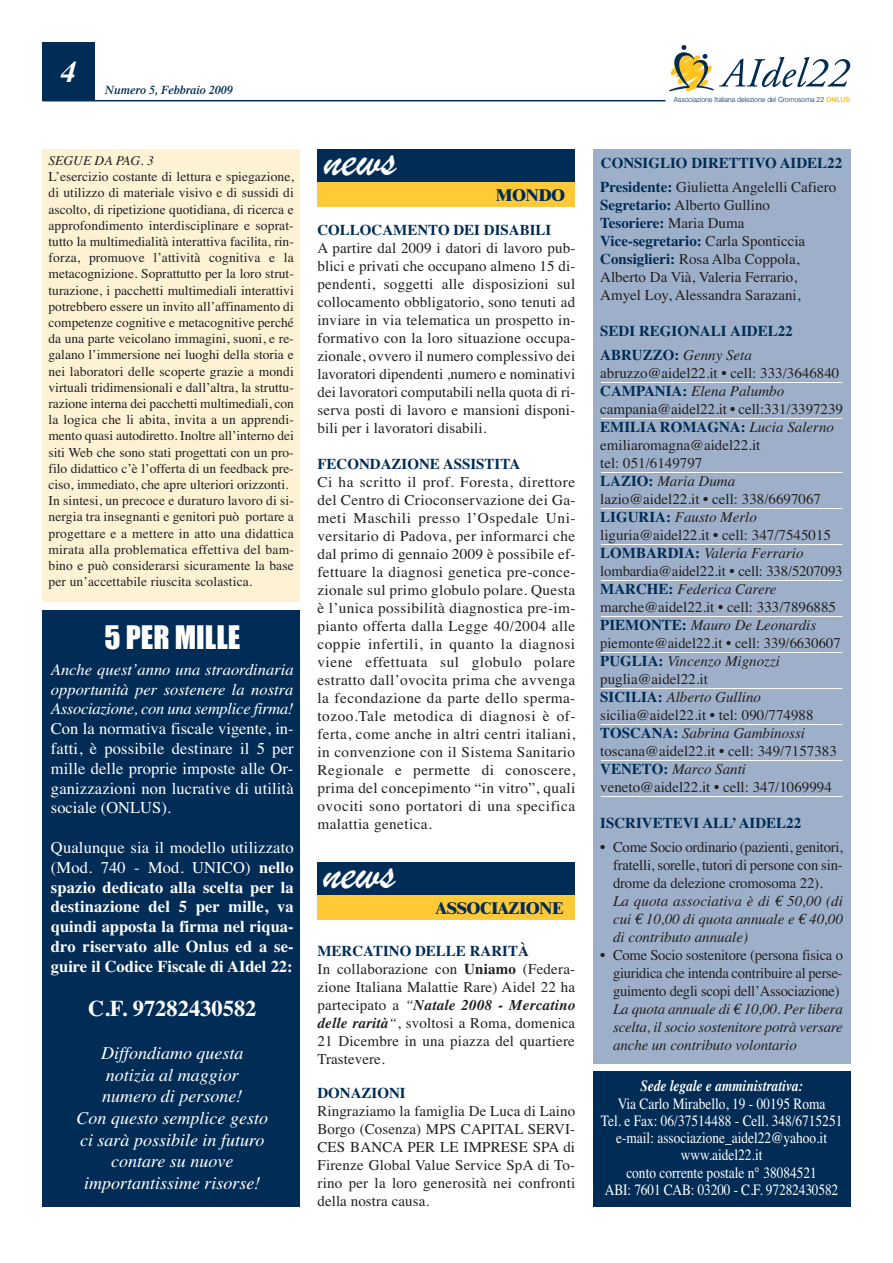
<style>
.page{position:relative;width:893px;height:1263px;background:#fff}
.page>*{position:absolute;margin:0;border:0;box-sizing:border-box;transform-origin:0 0}
.t1{font:49.5px "Brush Script";color:#fff}
.t2{font:30px "Impact";color:#fff}
.t3{font:italic 700 30px "Times";color:#fff}
.t4{font:700 22.5px "Times";color:#fff}
.t5{font:italic 18px/21.6px "Times";color:#fff;text-align:center}
.t6{font:700 16.5px/19.8px "Times";color:#fff;text-align:justify}
.t7{font:16.5px/19.8px "Times";letter-spacing:.01em;color:#fff;text-align:justify}
.t8{font:italic 16.5px/19.8px "Times";letter-spacing:-.015em;color:#fff;text-align:justify}
.t9{font:800 16.5px "Times";color:#002c55}
.t10{font:15.75px/17.2px "Times";color:#fff;text-align:center;scale:.85 1}
.t11{font:italic 700 15.75px "Times";color:#fff;scale:.85 1}
.t12{font:15px/18px "Times";color:#231f20}
.t13{font:700 15px/24.8px "Times";color:#002c55}
.t14{font:13.5px/16.2px "Times";color:#231f20}
.t15{font:italic 13.5px "Times";color:#231f20}
.t16{font:italic 600 12px "Times";color:#002c55}
.t17{font:300 7.2px "Helvetica Neue";color:#002c55;scale:.96 1}
.s1{font-weight:400}
.s2{font-weight:700;color:#002c55}
.s3{font-weight:700}
.s4{font-style:italic}
.s5{font-weight:700;font-style:italic}
.s6{font-weight:700;color:#fec422}
.s7{font-weight:400;color:#231f20}
.s8{font-weight:400;font-style:italic;color:#231f20}
.s9{font-family:"Euro Serif";font-style:italic}
</style>
<div class="page">
<div style="left:43px;top:149px;width:257px;height:452px;background:#fef2d5"></div>
<svg style="left:669px;top:45px;width:181px;height:47px"></svg>
<div style="left:43px;top:43px;width:52px;height:58px;background:#002c55"></div>
<hr style="left:43px;top:100px;width:622px;height:1px;background:#002c55">
<div style="left:318px;top:894px;width:257px;height:26px;background:#ffc938"></div>
<div style="left:318px;top:862px;width:257px;height:33px;background:#002c55"></div>
<div style="left:317px;top:181px;width:258px;height:26px;background:#ffc938"></div>
<div style="left:317px;top:149px;width:258px;height:33px;background:#002c55"></div>
<div style="left:593px;top:1071px;width:257px;height:136px;background:#002c55"></div>
<div style="left:593px;top:149px;width:257px;height:914px;background:#9eb0c9"></div>
<hr style="left:601px;top:382px;width:241px;height:1px;background:#fff">
<hr style="left:601px;top:418px;width:241px;height:1px;background:#fff">
<hr style="left:601px;top:472px;width:241px;height:1px;background:#fff">
<hr style="left:601px;top:508px;width:241px;height:1px;background:#fff">
<hr style="left:601px;top:544px;width:241px;height:1px;background:#fff">
<hr style="left:601px;top:580px;width:241px;height:1px;background:#fff">
<hr style="left:601px;top:616px;width:241px;height:1px;background:#fff">
<hr style="left:601px;top:652px;width:241px;height:1px;background:#fff">
<hr style="left:601px;top:688px;width:241px;height:1px;background:#fff">
<hr style="left:601px;top:724px;width:241px;height:1px;background:#fff">
<hr style="left:601px;top:760px;width:241px;height:1px;background:#fff">
<hr style="left:601px;top:796px;width:241px;height:1px;background:#fff">
<div style="left:43px;top:610px;width:257px;height:597px;background:#002c55"></div>
<h2 class="t3" style="left:61px;top:61px;width:16px">4</h2>
<p class="t16" style="left:105px;top:85px;width:129px">Numero 5, Febbraio 2009</p>
<p class="t15" style="left:49px;top:156px;width:107px">SEGUE DA PAG. 3</p>
<p class="t14" style="left:49px;top:170px;width:247px">L’esercizio costante di lettura e spiegazione, di utilizzo di materiale visivo e di sussidi di ascolto, di ripetizione quotidiana, di ricerca e approfondimento interdisciplinare e soprat&shy;tutto la multimedialità interattiva facilita, rin&shy;forza, promuove l’attività cognitiva e la metacognizione. Soprattutto per la loro strut&shy;turazione, i pacchetti multimediali interattivi potrebbero essere un invito all’affinamento di competenze cognitive e metacognitive perché da una parte veicolano immagini, suoni, e re&shy;galano l’immersione nei luoghi della storia e nei laboratori delle scoperte grazie a mondi virtuali tridimensionali e dall’altra, la struttu&shy;razione interna dei pacchetti multimediali, con la logica che li abita, invita a un apprendi&shy;mento quasi autodiretto. Inoltre all’interno dei siti Web che sono stati progettati con un pro&shy;filo didattico c’è l’offerta di un feedback pre&shy;ciso, immediato, che apre ulteriori orizzonti.<br>In sintesi, un precoce e duraturo lavoro di si&shy;nergia tra insegnanti e genitori può portare a progettare e a mettere in atto una didattica mirata alla problematica effettiva del bam&shy;bino e può considerarsi sicuramente la base per un’accettabile riuscita scolastica.</p>
<h2 class="t2" style="left:104px;top:627px;width:137px">5 PER MILLE</h2>
<p class="t8" style="left:51px;top:661px;width:244px">Anche quest’anno una straordinaria opportunità per sostenere la nostra Associazione, con una semplice firma!</p>
<p class="t7" style="left:51px;top:720px;width:244px">Con la normativa fiscale vigente, in&shy;fatti, è possibile destinare il 5 per mille delle proprie imposte alle Or&shy;ganizzazioni non lucrative di utilità sociale (ONLUS).</p>
<p class="t6" style="left:51px;top:839px;width:244px"><span class="s1">Qualunque sia il modello utilizzato (Mod. 740 - Mod. UNICO)</span> nello spazio dedicato alla scelta per la destinazione del 5 per mille, va quindi apposta la firma nel riqua&shy;dro riservato alle Onlus ed a se&shy;guire il Codice Fiscale di AIdel 22:</p>
<h3 class="t4" style="left:88px;top:1000px;width:170px">C.F. 97282430582</h3>
<p class="t5" style="left:77px;top:1044px;width:193px">Diffondiamo questa notizia al maggior numero di persone!<br>Con questo semplice gesto ci sarà possibile in futuro contare su nuove importantissime risorse!</p>
<h1 class="t1" style="left:324px;top:129px;width:74px">news</h1>
<p class="t9" style="left:496px;top:189px;width:70px">MONDO</p>
<p class="t13" style="left:317px;top:219px;width:235px">COLLOCAMENTO DEI DISABILI</p>
<p class="t12" style="left:317px;top:241px;width:259px;text-align:justify">A partire dal 2009 i datori di lavoro pub&shy;blici e privati che occupano almeno 15 di&shy;pendenti, soggetti alle disposizioni sul collocamento obbligatorio, sono tenuti ad inviare in via telematica un prospetto in&shy;formativo con la loro situazione occupa&shy;zionale, ovvero il numero complessivo dei lavoratori dipendenti ,numero e nominativi dei lavoratori computabili nella quota di ri&shy;serva posti di lavoro e mansioni disponi&shy;bili per i lavoratori disabili.</p>
<p class="t13" style="left:317px;top:453px;width:204px">FECONDAZIONE ASSISTITA</p>
<p class="t12" style="left:317px;top:475px;width:260px;text-align:justify">Ci ha scritto il prof. Foresta, direttore del Centro di Crioconservazione dei Ga&shy;meti Maschili presso l’Ospedale Uni&shy;versitario di Padova, per informarci che dal primo di gennaio 2009 è possibile ef&shy;fettuare la diagnosi genetica pre-conce&shy;zionale sul primo globulo polare. Questa è l’unica possibilità diagnostica pre-im&shy;pianto offerta dalla Legge 40/2004 alle coppie infertili, in quanto la diagnosi viene effettuata sul globulo polare estratto dall’ovocita prima che avvenga la fecondazione da parte dello sperma&shy;tozoo.Tale metodica di diagnosi è of&shy;ferta, come anche in altri centri italiani, in convenzione con il Sistema Sanitario Regionale e permette di conoscere, prima del concepimento “in vitro”, quali ovociti sono portatori di una specifica malattia genetica.</p>
<h1 class="t1" style="left:323px;top:842px;width:74px">news</h1>
<p class="t9" style="left:436px;top:902px;width:129px">ASSOCIAZIONE</p>
<p class="t12" style="left:317px;top:943px;width:259px"><span class="s2">MERCATINO DELLE RARITÀ<br></span>In collaborazione con <span class="s3">Uniamo</span> (Federa&shy;zione Italiana Malattie Rare) Aidel 22 ha partecipato a <span class="s4">“</span><span class="s5">Natale 2008 - Mercatino delle rarità</span><span class="s4">“</span>, svoltosi a Roma, domenica 21 Dicembre in una piazza del quartiere Trastevere.</p>
<p class="t13" style="left:317px;top:1082px;width:90px">DONAZIONI</p>
<p class="t12" style="left:317px;top:1103px;width:259px;text-align:justify">Ringraziamo la famiglia De Luca di Laino Borgo (Cosenza) MPS CAPITAL SERVI-CES BANCA PER LE IMPRESE SPA di Firenze Global Value Service SpA di To&shy;rino per la loro generosità nei confronti della nostra causa.</p>
<p class="t17" style="left:674px;top:97px;width:185px">Associazione Italiana delezione del Cromosoma 22 <span class="s6">ONLUS</span></p>
<p class="t13" style="left:600px;top:151px;width:244px">CONSIGLIO DIRETTIVO AIDEL22<br>Presidente: <span class="s7">Giulietta Angelelli Cafiero</span></p>
<p class="t12" style="left:600px;top:198px;width:206px"><span class="s2">Segretario:</span> Alberto Gullino<br><span class="s2">Tesoriere:</span> Maria Duma<br><span class="s2">Vice-segretario:</span> Carla Sponticcia<br><span class="s2">Consiglieri:</span> Rosa Alba Coppola,<br>Alberto Da Vià, Valeria Ferrario,<br>Amyel Loy, Alessandra Sarazani,</p>
<p class="t13" style="left:600px;top:321px;width:194px;line-height:24px">SEDI REGIONALI AIDEL22<br>ABRUZZO: <span class="s8">Genny Seta</span></p>
<p class="t12" style="left:600px;top:366px;width:244px">abruzzo@aidel22.it • cell: 333/3646840<br><span class="s2">CAMPANIA:</span> <span class="s4">Elena Palumbo </span>campania@aidel22.it • cell:331/3397239<br><span class="s2">EMILIA ROMAGNA:</span> <span class="s4">Lucia Salerno </span>emiliaromagna@aidel22.it<br>tel: 051/6149797<br><span class="s2">LAZIO:</span> <span class="s4">Maria Duma<br></span>lazio@aidel22.it • cell: 338/6697067<br><span class="s2">LIGURIA:</span> <span class="s4">Fausto Merlo </span>liguria@aidel22.it • cell: 347/7545015<br><span class="s2">LOMBARDIA:</span> <span class="s4">Valeria Ferrario </span>lombardia@aidel22.it • cell: 338/5207093<br><span class="s2">MARCHE:</span> <span class="s4">Federica Carere </span>marche@aidel22.it • cell: 333/7896885<br><span class="s2">PIEMONTE:</span> <span class="s4">Mauro De Leonardis </span>piemonte@aidel22.it • cell: 339/6630607<br><span class="s2">PUGLIA:</span> <span class="s4">Vincenzo Mignozzi </span>puglia@aidel22.it<br><span class="s2">SICILIA:</span> <span class="s4">Alberto Gullino </span>sicilia@aidel22.it • tel: 090/774988<br><span class="s2">TOSCANA:</span> <span class="s4">Sabrina Gambinossi </span>toscana@aidel22.it • cell: 349/7157383<br><span class="s2">VENETO:</span> <span class="s4">Marco Santi </span>veneto@aidel22.it • cell: 347/1069994</p>
<p class="t13" style="left:600px;top:812px;width:202px">ISCRIVETEVI ALL’ AIDEL22</p>
<p class="t12" style="left:613px;top:840px;width:231px;text-indent:-13px">• Come Socio ordinario (pazienti, genitori, fratelli, sorelle, tutori di persone con sin&shy;drome da delezione cromosoma 22).<br><span class="s4">La quota associativa è di</span> <span class="s9">€</span> <span class="s4">50,00 (di cui</span> <span class="s9">€</span> <span class="s4">10,00 di quota annuale e</span> <span class="s9">€</span> <span class="s4">40,00 di contributo annuale)</span></p>
<p class="t12" style="left:613px;top:948px;width:231px;text-indent:-13px">• Come Socio sostenitore (persona fisica o giuridica che intenda contribuire al perse&shy;guimento degli scopi dell’Associazione)<br><span class="s4">La quota annuale di</span> <span class="s9">€</span> <span class="s4">10,00. Per libera scelta, il socio sostenitore potrà versare anche un contributo volontario</span></p>
<p class="t11" style="left:640px;top:1080px;width:193px">Sede legale e amministrativa:</p>
<p class="t10" style="left:601px;top:1096px;width:286px">Via Carlo Mirabello, 19 - 00195 Roma<br>Tel. e Fax: 06/37514488 - Cell. 348/6715251 e-mail: associazione_aidel22@yahoo.it www.aidel22.it<br>conto corrente postale n° 38084521<br>ABI: 7601 CAB: 03200 - C.F. 97282430582</p>
</div>
